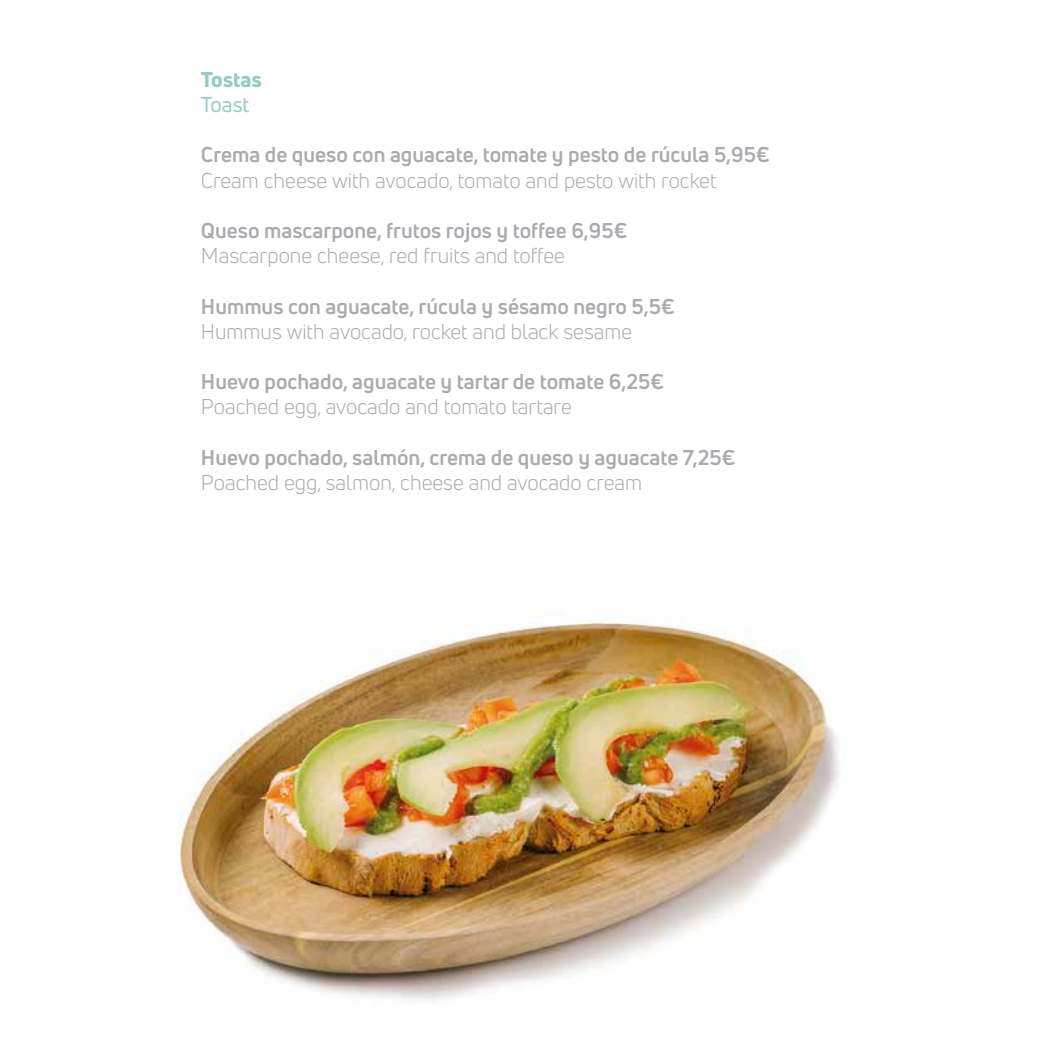
<style>
.page{position:relative;width:1042px;height:1042px;background:#fff}
.page>*{position:absolute;margin:0;border:0;box-sizing:border-box;transform-origin:0 0}
.t1{font:700 21px "Uni Neue";color:#abaab0}
.t2{font:21px "Uni Neue";color:#abaab0}
.t3{font:800 21px "Uni Neue";color:#98caca}
.t4{font:21px "Uni Neue";color:#98caca}
</style>
<div class="page">
<img style="left:179px;top:611px;width:661px;height:389px">
<p class="t3" style="left:201px;top:65px;width:63px">Tostas</p>
<p class="t4" style="left:201px;top:91px;width:50px">Toast</p>
<p class="t1" style="left:201px;top:142px;width:570px">Crema de queso con aguacate, tomate y pesto de rúcula 5,95€</p>
<p class="t2" style="left:201px;top:167px;width:517px">Cream cheese with avocado, tomato and pesto with rocket</p>
<p class="t1" style="left:201px;top:217px;width:428px">Queso mascarpone, frutos rojos y toffee 6,95€</p>
<p class="t2" style="left:201px;top:243px;width:365px">Mascarpone cheese, red fruits and toffee</p>
<p class="t1" style="left:201px;top:293px;width:475px">Hummus con aguacate, rúcula y sésamo negro 5,5€</p>
<p class="t2" style="left:201px;top:319px;width:433px">Hummus with avocado, rocket and black sesame</p>
<p class="t1" style="left:201px;top:368px;width:465px">Huevo pochado, aguacate y tartar de tomate 6,25€</p>
<p class="t2" style="left:201px;top:394px;width:372px">Poached egg, avocado and tomato tartare</p>
<p class="t1" style="left:201px;top:444px;width:536px">Huevo pochado, salmón, crema de queso y aguacate 7,25€</p>
<p class="t2" style="left:201px;top:470px;width:443px">Poached egg, salmon, cheese and avocado cream</p>
</div>
